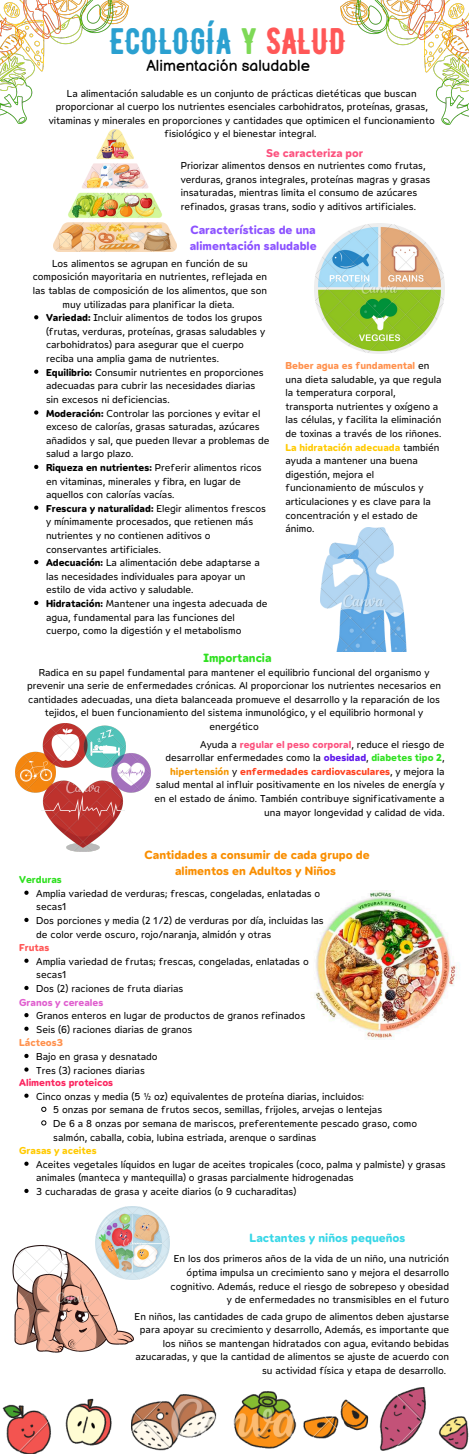
<style>
.page{position:relative;width:469px;height:1454px;background:#fff}
.page>*{position:absolute;margin:0;border:0;box-sizing:border-box;transform-origin:0 0}
.t1{font:36.88px "BERNIER Regular";color:#2ba0d0}
.t2{font:15.62px "Balsamiq Sans";color:#000}
.t3{font:11.88px/16.4px "Opun Mai 700";color:#f98e00;text-align:center}
.t4{font:11.88px/16.4px "Opun Mai 700";color:#8c52ff}
.t5{font:11.88px "Opun Mai 700";color:#38d7e7}
.t6{font:11.88px "Opun Mai 700";color:#2fe020}
.t7{font:11.25px "Opun Mai 700";color:#fc517e}
.t8{font:10px/13.6px "Opun Mai 400";color:#000}
.t9{font:10px "Opun Mai 700";color:#ff4120}
.t10{font:10px "Opun Mai 700";color:#ffca00}
.t11{font:10px "Opun Mai 700";color:#ff914d}
.t12{font:10px "Opun Mai 700";color:#fb255f}
.t13{font:10px "Opun Mai 700";color:#e05fcf}
.t14{font:10px "Opun Mai 700";color:#2fe020}
.t15{font:10px "Opun Mai 700";color:#ff5757}
.s1{color:#7ed957}
.s2{color:#ff5757}
.s3{font-family:"Opun Mai 700"}
.s4{font-family:"Opun Mai 400";color:#000}
.s5{font-family:"Opun Mai 700";color:#fc517e}
.s6{font-family:"Opun Mai 700";color:#5e17eb}
.s7{font-family:"Opun Mai 700";color:#2fe020}
.s8{color:#f49600}
</style>
<div class="page">
<img style="left:53px;top:130px;width:123px;height:121px">
<img style="left:0;top:0;width:128px;height:123px">
<img style="left:315px;top:223px;width:130px;height:130px">
<img style="left:320px;top:527px;width:86px;height:124px">
<img style="left:16px;top:723px;width:134px;height:128px">
<img style="left:314px;top:890px;width:146px;height:149px">
<img style="left:12px;top:1242px;width:121px;height:110px">
<img style="left:96px;top:1206px;width:73px;height:73px">
<img style="left:2px;top:1387px;width:467px;height:66px">
<svg style="left:34px;top:315px;width:4px;height:4px"></svg>
<svg style="left:34px;top:369px;width:4px;height:5px"></svg>
<svg style="left:34px;top:410px;width:4px;height:4px"></svg>
<svg style="left:34px;top:465px;width:4px;height:4px"></svg>
<svg style="left:34px;top:505px;width:4px;height:5px"></svg>
<svg style="left:34px;top:560px;width:4px;height:4px"></svg>
<svg style="left:34px;top:600px;width:4px;height:5px"></svg>
<svg style="left:24px;top:890px;width:5px;height:4px"></svg>
<svg style="left:24px;top:917px;width:5px;height:4px"></svg>
<svg style="left:24px;top:958px;width:5px;height:4px"></svg>
<svg style="left:24px;top:985px;width:5px;height:4px"></svg>
<svg style="left:24px;top:1013px;width:5px;height:4px"></svg>
<svg style="left:24px;top:1026px;width:5px;height:4px"></svg>
<svg style="left:24px;top:1053px;width:5px;height:4px"></svg>
<svg style="left:24px;top:1067px;width:5px;height:4px"></svg>
<svg style="left:24px;top:1093px;width:5px;height:4px"></svg>
<svg style="left:41px;top:1106px;width:5px;height:5px"></svg>
<svg style="left:41px;top:1120px;width:5px;height:5px"></svg>
<svg style="left:24px;top:1161px;width:5px;height:4px"></svg>
<svg style="left:24px;top:1188px;width:5px;height:4px"></svg>
<img style="left:340px;top:0;width:129px;height:125px">
<h1 class="t1" style="left:110px;top:19px;width:238px">ECOLOGÍA <span class="s1">Y</span> <span class="s2">SALUD</span></h1>
<h2 class="t2" style="left:146px;top:57px;width:165px">Alimentación saludable</h2>
<p class="t8" style="left:49px;top:86px;width:388px;text-align:center">La alimentación saludable es un conjunto de prácticas dietéticas que buscan proporcionar al cuerpo los nutrientes esenciales carbohidratos, proteínas, grasas, vitaminas y minerales en proporciones y cantidades que optimicen el funcionamiento fisiológico y el bienestar integral.</p>
<p class="t7" style="left:266px;top:146px;width:98px">Se caracteriza por</p>
<p class="t8" style="left:181px;top:159px;width:251px">Priorizar alimentos densos en nutrientes como frutas, verduras, granos integrales, proteínas magras y grasas insaturadas, mientras limita el consumo de azúcares refinados, grasas trans, sodio y aditivos artificiales.</p>
<p class="t4" style="left:190px;top:222px;width:128px">Características de una alimentación saludable</p>
<p class="t8" style="left:52px;top:256px;width:197px">Los alimentos se agrupan en función de su</p>
<p class="t8" style="left:33px;top:270px;width:236px">composición mayoritaria en nutrientes, reflejada en</p>
<p class="t8" style="left:33px;top:284px;width:236px">las tablas de composición de los alimentos, que son</p>
<p class="t8" style="left:63px;top:297px;width:173px">muy utilizadas para planificar la dieta.</p>
<p class="t8" style="left:46px;top:311px;width:218px"><span class="s3">Variedad:</span> Incluir alimentos de todos los grupos</p>
<p class="t8" style="left:46px;top:324px;width:221px">(frutas, verduras, proteínas, grasas saludables y</p>
<p class="t8" style="left:46px;top:338px;width:199px">carbohidratos) para asegurar que el cuerpo</p>
<p class="t8" style="left:46px;top:352px;width:174px">reciba una amplia gama de nutrientes.</p>
<p class="t8" style="left:46px;top:365px;width:219px"><span class="s3">Equilibrio:</span> Consumir nutrientes en proporciones</p>
<p class="t8" style="left:46px;top:379px;width:211px">adecuadas para cubrir las necesidades diarias</p>
<p class="t8" style="left:46px;top:392px;width:125px">sin excesos ni deficiencias.</p>
<p class="t8" style="left:46px;top:406px;width:216px"><span class="s3">Moderación:</span> Controlar las porciones y evitar el</p>
<p class="t8" style="left:46px;top:420px;width:215px">exceso de calorías, grasas saturadas, azúcares</p>
<p class="t8" style="left:46px;top:433px;width:225px">añadidos y sal, que pueden llevar a problemas de</p>
<p class="t8" style="left:46px;top:447px;width:89px">salud a largo plazo.</p>
<p class="t8" style="left:46px;top:460px;width:217px"><span class="s3">Riqueza en nutrientes:</span> Preferir alimentos ricos</p>
<p class="t8" style="left:46px;top:474px;width:196px">en vitaminas, minerales y fibra, en lugar de</p>
<p class="t8" style="left:46px;top:488px;width:130px">aquellos con calorías vacías.</p>
<p class="t8" style="left:46px;top:501px;width:221px"><span class="s3">Frescura y naturalidad:</span> Elegir alimentos frescos</p>
<p class="t8" style="left:46px;top:515px;width:209px">y mínimamente procesados, que retienen más</p>
<p class="t8" style="left:46px;top:528px;width:166px">nutrientes y no contienen aditivos o</p>
<p class="t8" style="left:46px;top:542px;width:116px">conservantes artificiales.</p>
<p class="t8" style="left:46px;top:556px;width:215px"><span class="s3">Adecuación:</span> La alimentación debe adaptarse a</p>
<p class="t8" style="left:46px;top:569px;width:201px">las necesidades individuales para apoyar un</p>
<p class="t8" style="left:46px;top:583px;width:149px">estilo de vida activo y saludable.</p>
<p class="t8" style="left:46px;top:596px;width:223px"><span class="s3">Hidratación:</span> Mantener una ingesta adecuada de</p>
<p class="t8" style="left:46px;top:610px;width:190px">agua, fundamental para las funciones del</p>
<p class="t8" style="left:46px;top:623px;width:197px">cuerpo, como la digestión y el metabolismo</p>
<p class="t6" style="left:203px;top:650px;width:70px">Importancia</p>
<p class="t11" style="left:285px;top:360px;width:145px">Beber agua es fundamental <span class="s4">en</span></p>
<p class="t8" style="left:285px;top:372px;width:157px">una dieta saludable, ya que regula la temperatura corporal, transporta nutrientes y oxígeno a las células, y facilita la eliminación de toxinas a través de los riñones.</p>
<p class="t10" style="left:285px;top:441px;width:155px">La hidratación adecuada <span class="s4">también</span></p>
<p class="t8" style="left:285px;top:454px;width:147px">ayuda a mantener una buena digestión, mejora el funcionamiento de músculos y articulaciones y es clave para la concentración y el estado de ánimo.</p>
<p class="t8" style="left:27px;top:665px;width:415px;text-align:center">Radica en su papel fundamental para mantener el equilibrio funcional del organismo y prevenir una serie de enfermedades crónicas. Al proporcionar los nutrientes necesarios en cantidades adecuadas, una dieta balanceada promueve el desarrollo y la reparación de los tejidos, el buen funcionamiento del sistema inmunológico, y el equilibrio hormonal y energético</p>
<p class="t8" style="left:165px;top:737px;width:280px;text-align:right">Ayuda a <span class="s5">regular el peso corporal</span>, reduce el riesgo de desarrollar enfermedades como la <span class="s6">obesidad</span>, <span class="s7">diabetes tipo 2</span>,</p>
<p class="t9" style="left:170px;top:765px;width:276px"><span class="s8">hipertensión</span> <span class="s4">y</span> enfermedades cardiovasculares<span class="s4">, y mejora la</span></p>
<p class="t8" style="left:154px;top:778px;width:291px;text-align:right">salud mental al influir positivamente en los niveles de energía y en el estado de ánimo. También contribuye significativamente a una mayor longevidad y calidad de vida.</p>
<p class="t3" style="left:144px;top:846px;width:227px">Cantidades a consumir de cada grupo de alimentos en Adultos y Niños</p>
<p class="t14" style="left:19px;top:873px;width:44px">Verduras</p>
<p class="t8" style="left:36px;top:886px;width:289px">Amplia variedad de verduras; frescas, congeladas, enlatadas o secas1<br>Dos porciones y media (2 1/2) de verduras por día, incluidas las de color verde oscuro, rojo/naranja, almidón y otras</p>
<p class="t15" style="left:19px;top:941px;width:32px">Frutas</p>
<p class="t8" style="left:36px;top:954px;width:274px">Amplia variedad de frutas; frescas, congeladas, enlatadas o secas1<br>Dos (2) raciones de fruta diarias</p>
<p class="t13" style="left:19px;top:996px;width:86px">Granos y cereales</p>
<p class="t8" style="left:36px;top:1008px;width:270px">Granos enteros en lugar de productos de granos refinados<br>Seis (6) raciones diarias de granos</p>
<p class="t11" style="left:19px;top:1036px;width:45px">Lácteos3</p>
<p class="t8" style="left:36px;top:1049px;width:123px">Bajo en grasa y desnatado<br>Tres (3) raciones diarias</p>
<p class="t12" style="left:19px;top:1076px;width:95px">Alimentos proteicos</p>
<p class="t8" style="left:53px;top:1089px;width:365px;text-indent:-17px">Cinco onzas y media (5 ½ oz) equivalentes de proteína diarias, incluidos:<br>5 onzas por semana de frutos secos, semillas, frijoles, arvejas o lentejas<br>De 6 a 8 onzas por semana de mariscos, preferentemente pescado graso, como salmón, caballa, cobia, lubina estriada, arenque o sardinas</p>
<p class="t10" style="left:19px;top:1144px;width:79px">Grasas y aceites</p>
<p class="t8" style="left:36px;top:1157px;width:411px">Aceites vegetales líquidos en lugar de aceites tropicales (coco, palma y palmiste) y grasas animales (manteca y mantequilla) o grasas parcialmente hidrogenadas<br>3 cucharadas de grasa y aceite diarios (o 9 cucharaditas)</p>
<p class="t5" style="left:249px;top:1231px;width:157px">Lactantes y niños pequeños</p>
<p class="t8" style="left:170px;top:1251px;width:280px;text-align:right">En los dos primeros años de la vida de un niño, una nutrición óptima impulsa un crecimiento sano y mejora el desarrollo cognitivo. Además, reduce el riesgo de sobrepeso y obesidad y de enfermedades no transmisibles en el futuro</p>
<p class="t8" style="left:135px;top:1308px;width:316px;text-align:right">En niños, las cantidades de cada grupo de alimentos deben ajustarse para apoyar su crecimiento y desarrollo, Además, es importante que los niños se mantengan hidratados con agua, evitando bebidas azucaradas, y que la cantidad de alimentos se ajuste de acuerdo con su actividad física y etapa de desarrollo.</p>
</div>
